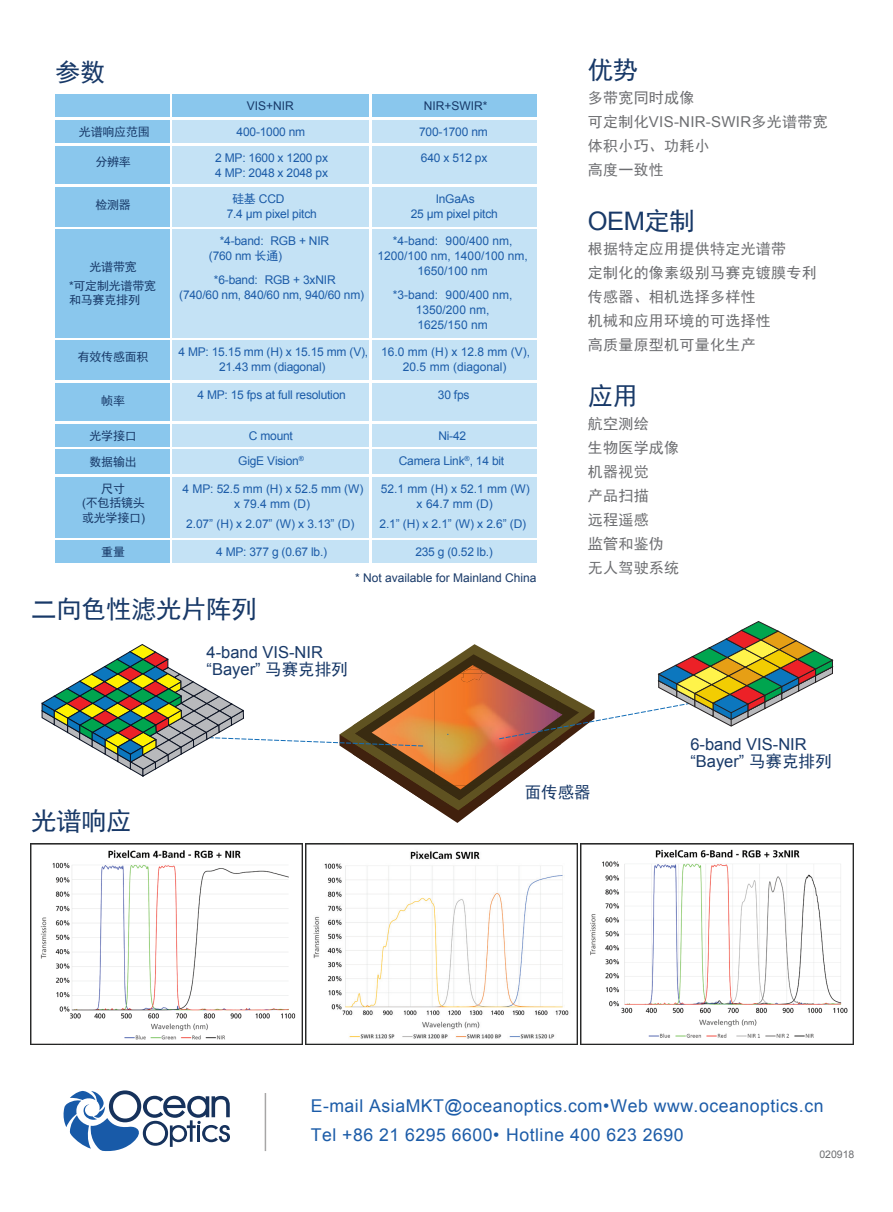
<style>
.page{position:relative;width:893px;height:1212px;background:#fff}
.page>*{position:absolute;margin:0;border:0;box-sizing:border-box;transform-origin:0 0}
.t1{font:25.5px "Sim Hei";letter-spacing:-.02em;color:#183968}
.t2{font:25.5px "Arial";color:#183968}
.t3{font:17.7px/28.5px "Arial";letter-spacing:.03em;color:#1c5ca8}
.t4{font:16.5px/16.8px "Arial";color:#183968}
.t5{font:16.5px "Sim Hei";color:#183968}
.t6{font:15px/24px "Sim Hei";letter-spacing:.02em;color:#6d6e71}
.t7{font:15px "Arial";letter-spacing:.02em;color:#6d6e71}
.t8{font:12px/15px "Arial";letter-spacing:-.015em;color:#1c5ca8;text-align:center}
.t9{font:12px/14.4px "Sim Hei";letter-spacing:-.015em;color:#183968;text-align:center}
.t10{font:12px "Arial";color:#183968}
.t11{font:10.5px "Arial";color:#6d6e71}
.t12{font:7.05px "Arial";color:#1c5ca8}
.s1{font-family:"Sim Hei"}
.s2{font-family:"Arial"}
</style>
<div class="page">
<div style="left:173px;top:94px;width:196px;height:23px;background:#8ac7ed"></div>
<div style="left:55px;top:120px;width:115px;height:23px;background:#8ac7ed"></div>
<div style="left:173px;top:120px;width:196px;height:23px;background:#c4e2f5"></div>
<div style="left:55px;top:146px;width:115px;height:38px;background:#8ac7ed"></div>
<div style="left:173px;top:146px;width:196px;height:38px;background:#c4e2f5"></div>
<div style="left:55px;top:187px;width:115px;height:39px;background:#8ac7ed"></div>
<div style="left:173px;top:187px;width:196px;height:39px;background:#c4e2f5"></div>
<div style="left:55px;top:229px;width:115px;height:109px;background:#8ac7ed"></div>
<div style="left:173px;top:229px;width:196px;height:108px;background:#c4e2f5"></div>
<div style="left:55px;top:341px;width:115px;height:39px;background:#8ac7ed"></div>
<div style="left:173px;top:340px;width:196px;height:40px;background:#c4e2f5"></div>
<div style="left:55px;top:383px;width:115px;height:38px;background:#8ac7ed"></div>
<div style="left:173px;top:383px;width:196px;height:38px;background:#c4e2f5"></div>
<div style="left:55px;top:424px;width:115px;height:23px;background:#8ac7ed"></div>
<div style="left:173px;top:424px;width:196px;height:22px;background:#c4e2f5"></div>
<div style="left:55px;top:450px;width:115px;height:24px;background:#8ac7ed"></div>
<div style="left:173px;top:449px;width:196px;height:25px;background:#c4e2f5"></div>
<div style="left:55px;top:477px;width:115px;height:60px;background:#8ac7ed"></div>
<div style="left:173px;top:477px;width:196px;height:60px;background:#c4e2f5"></div>
<div style="left:55px;top:540px;width:115px;height:23px;background:#8ac7ed"></div>
<div style="left:173px;top:540px;width:196px;height:23px;background:#c4e2f5"></div>
<div style="left:372px;top:94px;width:164px;height:23px;background:#8ac7ed"></div>
<div style="left:372px;top:120px;width:164px;height:23px;background:#c4e2f5"></div>
<div style="left:372px;top:146px;width:164px;height:38px;background:#c4e2f5"></div>
<div style="left:372px;top:187px;width:164px;height:39px;background:#c4e2f5"></div>
<div style="left:372px;top:229px;width:164px;height:108px;background:#c4e2f5"></div>
<div style="left:372px;top:340px;width:164px;height:40px;background:#c4e2f5"></div>
<div style="left:372px;top:383px;width:164px;height:38px;background:#c4e2f5"></div>
<div style="left:372px;top:424px;width:164px;height:22px;background:#c4e2f5"></div>
<div style="left:372px;top:449px;width:164px;height:25px;background:#c4e2f5"></div>
<div style="left:372px;top:477px;width:164px;height:60px;background:#c4e2f5"></div>
<div style="left:372px;top:540px;width:164px;height:23px;background:#c4e2f5"></div>
<div style="left:55px;top:94px;width:115px;height:23px;background:#8ac7ed"></div>
<img style="left:306px;top:843px;width:272px;height:201px">
<img style="left:30px;top:843px;width:273px;height:201px">
<img style="left:581px;top:843px;width:272px;height:201px">
<svg style="left:42px;top:621px;width:791px;height:202px"></svg>
<svg style="left:63px;top:1090px;width:167px;height:62px"></svg>
<hr style="left:265px;top:1093px;width:1px;height:58px;background:#231f20">
<h1 class="t1" style="left:55px;top:59px;width:52px">参数</h1>
<p class="t9" style="left:79px;top:125px;width:72px">光谱响应范围</p>
<p class="t9" style="left:95px;top:155px;width:37px">分辨率</p>
<p class="t9" style="left:95px;top:197px;width:37px">检测器</p>
<p class="t10" style="left:247px;top:98px;width:49px">VIS+NIR</p>
<p class="t8" style="left:237px;top:125px;width:70px">400-1000 nm</p>
<p class="t8" style="left:215px;top:150px;width:114px;text-align:left">2 MP: 1600 x 1200 px<br>4 MP: 2048 x 2048 px</p>
<p class="t8" style="left:227px;top:191px;width:92px;text-align:left;text-indent:5px"><span class="s1">硅基</span> CCD<br>7.4 μm pixel pitch</p>
<p class="t10" style="left:424px;top:98px;width:65px">NIR+SWIR*</p>
<p class="t8" style="left:419px;top:125px;width:70px">700-1700 nm</p>
<p class="t8" style="left:421px;top:150px;width:68px">640 x 512 px</p>
<p class="t8" style="left:411px;top:191px;width:88px">InGaAs<br>25 μm pixel pitch</p>
<p class="t9" style="left:69px;top:257px;width:89px;line-height:19.2px">光谱带宽<br><span class="s2">*</span>可定制光谱带宽</p>
<p class="t9" style="left:69px;top:293px;width:72px">和马赛克排列</p>
<p class="t8" style="left:209px;top:233px;width:122px;text-align:left;text-indent:11px">*4-band: RGB + NIR (760 nm <span class="s1">长通</span>)</p>
<p class="t8" style="left:179px;top:272px;width:186px">*6-band: RGB + 3xNIR<br>(740/60 nm, 840/60 nm, 940/60 nm)</p>
<p class="t8" style="left:377px;top:233px;width:152px">*4-band: 900/400 nm,<br>1200/100 nm, 1400/100 nm,<br>1650/100 nm</p>
<p class="t8" style="left:393px;top:287px;width:121px">*3-band: 900/400 nm,<br>1350/200 nm,<br>1625/150 nm</p>
<p class="t9" style="left:78px;top:350px;width:72px">有效传感面积</p>
<p class="t8" style="left:178px;top:345px;width:191px">4 MP: 15.15 mm (H) x 15.15 mm (V),<br>21.43 mm (diagonal)</p>
<p class="t8" style="left:381px;top:345px;width:151px">16.0 mm (H) x 12.8 mm (V),<br>20.5 mm (diagonal)</p>
<p class="t9" style="left:101px;top:393px;width:25px">帧率</p>
<p class="t9" style="left:89px;top:428px;width:49px">光学接口</p>
<p class="t8" style="left:197px;top:387px;width:150px">4 MP: 15 fps at full resolution</p>
<p class="t8" style="left:249px;top:428px;width:46px">C mount</p>
<p class="t9" style="left:89px;top:454px;width:49px">数据输出</p>
<p class="t12" style="left:299px;top:454px;width:7px">®</p>
<p class="t8" style="left:238px;top:454px;width:62px">GigE Vision</p>
<p class="t8" style="left:438px;top:387px;width:33px">30 fps</p>
<p class="t8" style="left:399px;top:423px;width:107px;line-height:25.8px">Ni-42<br>Camera Link<sup>®</sup>, 14 bit</p>
<p class="t9" style="left:82px;top:482px;width:64px">尺寸<br><span class="s2">(</span>不包括镜头或光学接口<span class="s2">)</span></p>
<p class="t9" style="left:101px;top:545px;width:25px">重量</p>
<p class="t8" style="left:216px;top:545px;width:113px">4 MP: 377 g (0.67 lb.)</p>
<p class="t8" style="left:183px;top:481px;width:182px">4 MP: 52.5 mm (H) x 52.5 mm (W) x 79.4 mm (D)</p>
<p class="t8" style="left:186px;top:516px;width:170px">2.07” (H) x 2.07” (W) x 3.13” (D)</p>
<p class="t8" style="left:381px;top:481px;width:151px">52.1 mm (H) x 52.1 mm (W) x 64.7 mm (D)</p>
<p class="t8" style="left:379px;top:516px;width:148px">2.1” (H) x 2.1” (W) x 2.6” (D)</p>
<p class="t8" style="left:415px;top:545px;width:79px">235 g (0.52 lb.)</p>
<h1 class="t1" style="left:31px;top:596px;width:227px">二向色性滤光片阵列</h1>
<p class="t10" style="left:355px;top:570px;width:183px">* Not available for Mainland China</p>
<h3 class="t4" style="left:207px;top:644px;width:143px">4-band VIS-NIR “Bayer” <span class="s1">马赛克排列</span></h3>
<h1 class="t1" style="left:588px;top:58px;width:52px">优势</h1>
<p class="t6" style="left:588px;top:86px;width:108px">多带宽同时成像</p>
<p class="t7" style="left:588px;top:112px;width:241px"><span class="s1">可定制化</span>VIS-NIR-SWIR<span class="s1">多光谱带宽</span></p>
<p class="t6" style="left:588px;top:134px;width:123px">体积小巧、功耗小高度一致性</p>
<h1 class="t2" style="left:588px;top:204px;width:109px">OEM<span class="s1">定制</span></h1>
<p class="t6" style="left:588px;top:237px;width:230px">根据特定应用提供特定光谱带<br>定制化的像素级别马赛克镀膜专利传感器、相机选择多样性<br>机械和应用环境的可选择性<br>高质量原型机可量化生产</p>
<h1 class="t1" style="left:588px;top:383px;width:52px">应用</h1>
<p class="t6" style="left:588px;top:411px;width:93px">航空测绘<br>生物医学成像机器视觉<br>产品扫描<br>远程遥感<br>监管和鉴伪无人驾驶系统</p>
<h3 class="t4" style="left:690px;top:736px;width:143px">6-band VIS-NIR “Bayer” <span class="s1">马赛克排列</span></h3>
<h1 class="t1" style="left:31px;top:808px;width:102px">光谱响应</h1>
<h3 class="t5" style="left:525px;top:784px;width:67px">面传感器</h3>
<h2 class="t3" style="left:311px;top:1092px;width:514px">E-mail AsiaMKT@oceanoptics.com•Web www.oceanoptics.cn<br>Tel +86 21 6295 6600• Hotline 400 623 2690</h2>
<p class="t11" style="left:819px;top:1148px;width:37px">020918</p>
</div>
